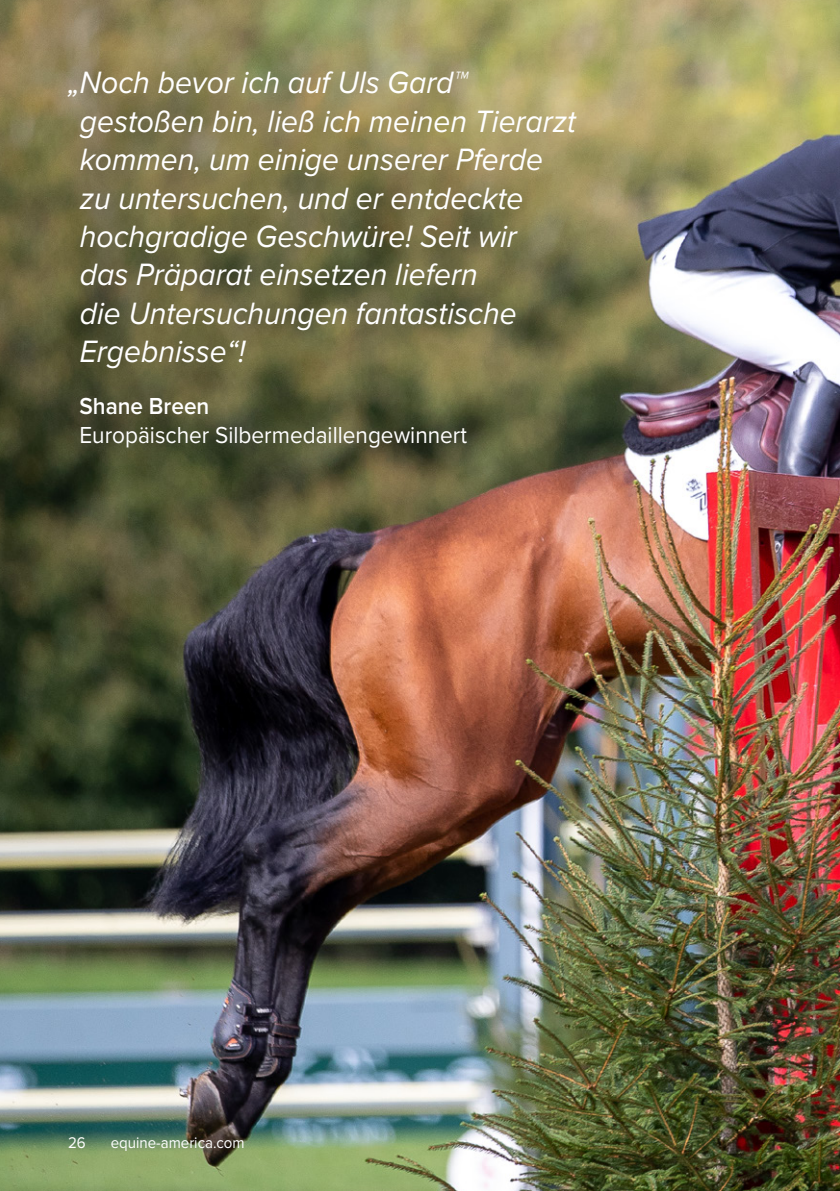
<style>
.page{position:relative;width:840px;height:1191px;background:#fff}
.page>*{position:absolute;margin:0;border:0;box-sizing:border-box;transform-origin:0 0}
.t1{font:italic 32px/38.4px "Proxima Nova";color:#fff;scale:.94 1}
.t2{font:24px "Proxima Nova";color:#fff;scale:.94 1}
.t3{font:600 24px "Proxima Nova";color:#fff;scale:.94 1}
.t4{font:16px "Proxima Nova";color:#fff;scale:.94 1}
</style>
<div class="page">
<img style="left:0;top:0;width:839px;height:1191px">
<div style="left:40px;top:40px;width:573px;height:444px;background:#231f20;opacity:.75"></div>
<p class="t1" style="left:80px;top:62px;width:529px;text-indent:-12px">„Noch bevor ich auf Uls Gard™ gestoßen bin, ließ ich meinen Tierarzt kommen, um einige unserer Pferde zu untersuchen, und er entdeckte hochgradige Geschwüre! Seit wir<br>das Präparat einsetzen liefern<br>die Untersuchungen fantastische<br>Ergebnisse“!</p>
<p class="t3" style="left:79px;top:388px;width:140px">Shane Breen</p>
<p class="t2" style="left:79px;top:416px;width:413px">Europäischer Silbermedaillengewinnert</p>
<p class="t4" style="left:68px;top:1131px;width:20px">26</p>
<p class="t4" style="left:111px;top:1131px;width:144px">equine-america.com</p>
</div>
